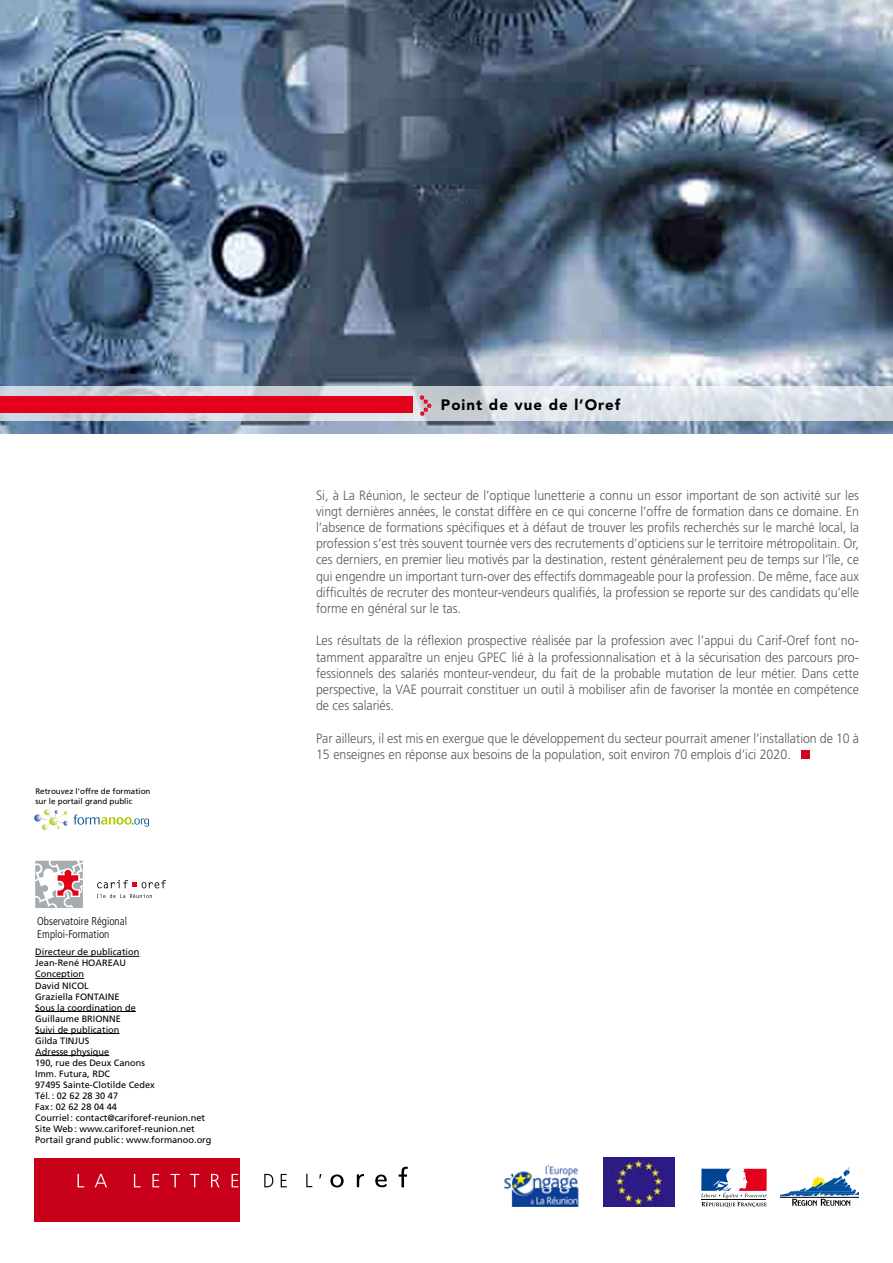
<style>
.page{position:relative;width:893px;height:1263px;background:#fff}
.page>*{position:absolute;margin:0;border:0;box-sizing:border-box;transform-origin:0 0}
.t1{font:900 15px "Avenir";color:#000}
.t2{font:300 13.5px/16.2px "Frutiger";color:#58585a;text-align:justify;scale:.92 1}
.t3{font:300 condensed 11.25px/13.5px "Frutiger";color:#000}
.t4{font:9.15px/11.1px "Frutiger";color:#000}
.t5{font:8.1px/9.1px "Frutiger";color:#000}
</style>
<div class="page">
<svg style="left:780px;top:1167px;width:79px;height:39px"></svg>
<svg style="left:701px;top:1169px;width:66px;height:38px"></svg>
<div style="left:34px;top:1158px;width:205px;height:64px;background:#c90019"></div>
<svg style="left:78px;top:1174px;width:6px;height:13px"></svg>
<svg style="left:95px;top:1174px;width:12px;height:13px"></svg>
<svg style="left:134px;top:1174px;width:7px;height:13px"></svg>
<svg style="left:152px;top:1174px;width:7px;height:13px"></svg>
<svg style="left:170px;top:1174px;width:10px;height:13px"></svg>
<svg style="left:190px;top:1174px;width:9px;height:13px"></svg>
<svg style="left:211px;top:1174px;width:8px;height:13px"></svg>
<svg style="left:232px;top:1174px;width:6px;height:13px"></svg>
<svg style="left:264px;top:1174px;width:9px;height:13px"></svg>
<svg style="left:281px;top:1174px;width:6px;height:13px"></svg>
<svg style="left:306px;top:1174px;width:6px;height:13px"></svg>
<svg style="left:330px;top:1174px;width:14px;height:13px"></svg>
<svg style="left:357px;top:1174px;width:7px;height:13px"></svg>
<svg style="left:375px;top:1174px;width:12px;height:14px"></svg>
<svg style="left:399px;top:1167px;width:9px;height:20px"></svg>
<svg style="left:35px;top:861px;width:48px;height:47px"></svg>
<svg style="left:97px;top:880px;width:69px;height:8px"></svg>
<svg style="left:97px;top:894px;width:55px;height:4px"></svg>
<hr style="left:35px;top:956px;width:104px;height:1px;background:#000">
<hr style="left:35px;top:978px;width:49px;height:1px;background:#000">
<hr style="left:35px;top:1011px;width:101px;height:1px;background:#000">
<hr style="left:35px;top:1033px;width:84px;height:1px;background:#000">
<hr style="left:35px;top:1055px;width:74px;height:1px;background:#000">
<svg style="left:74px;top:814px;width:75px;height:13px"></svg>
<svg style="left:34px;top:809px;width:34px;height:21px"></svg>
<div style="left:801px;top:750px;width:8px;height:9px;background:#cd071e"></div>
<img style="left:0;top:0;width:893px;height:434px">
<svg style="left:0;top:387px;width:893px;height:34px;background:#d7dde4"></svg>
<div style="left:0;top:396px;width:412px;height:17px;background:#e2001a"></div>
<svg style="left:420px;top:395px;width:11px;height:21px"></svg>
<img style="left:603px;top:1157px;width:71px;height:49px">
<img style="left:503px;top:1164px;width:76px;height:42px">
<p class="t5" style="left:35px;top:787px;width:117px">Retrouvez l'offre de formation sur le portail grand public</p>
<p class="t3" style="left:37px;top:914px;width:91px">Observatoire Régional<br>Emploi-Formation</p>
<p class="t4" style="left:35px;top:946px;width:178px">Directeur de publication<br>Jean-René HOAREAU<br>Conception<br>David NICOL<br>Graziella FONTAINE<br>Sous la coordination de<br>Guillaume BRIONNE<br>Suivi de publication<br>Gilda TINJUS<br>Adresse physique<br>190, rue des Deux Canons<br>Imm. Futura, RDC<br>97495 Sainte-Clotilde Cedex<br>Tél.: 02 62 28 30 47<br>Fax : 02 62 28 04 44<br>Courriel: contact@cariforef-reunion.net<br>Site Web: www.cariforef-reunion.net<br>Portail grand public : www.formanoo.org</p>
<p class="t1" style="left:441px;top:396px;width:181px">Point de vue de l’Oref</p>
<p class="t2" style="left:316px;top:487px;width:592px">Si, à La Réunion, le secteur de l’optique lunetterie a connu un essor important de son activité sur les vingt dernières années, le constat diffère en ce qui concerne l’offre de formation dans ce domaine. En l’absence de formations spécifiques et à défaut de trouver les profils recherchés sur le marché local, la profession s’est très souvent tournée vers des recrutements d’opticiens sur le territoire métropolitain. Or, ces derniers, en premier lieu motivés par la destination, restent généralement peu de temps sur l’île, ce qui engendre un important turn-over des effectifs dommageable pour la profession. De même, face aux difficultés de recruter des monteur-vendeurs qualifiés, la profession se reporte sur des candidats qu’elle forme en général sur le tas.</p>
<p class="t2" style="left:316px;top:633px;width:592px">Les résultats de la réflexion prospective réalisée par la profession avec l’appui du Carif-Oref font no&shy;tamment apparaître un enjeu GPEC lié à la professionnalisation et à la sécurisation des parcours pro&shy;fessionnels des salariés monteur-vendeur, du fait de la probable mutation de leur métier. Dans cette perspective, la VAE pourrait constituer un outil à mobiliser afin de favoriser la montée en compétence de ces salariés.</p>
<p class="t2" style="left:316px;top:730px;width:592px">Par ailleurs, il est mis en exergue que le développement du secteur pourrait amener l’installation de 10 à<br>15 enseignes en réponse aux besoins de la population, soit environ 70 emplois d’ici 2020.</p>
</div>
